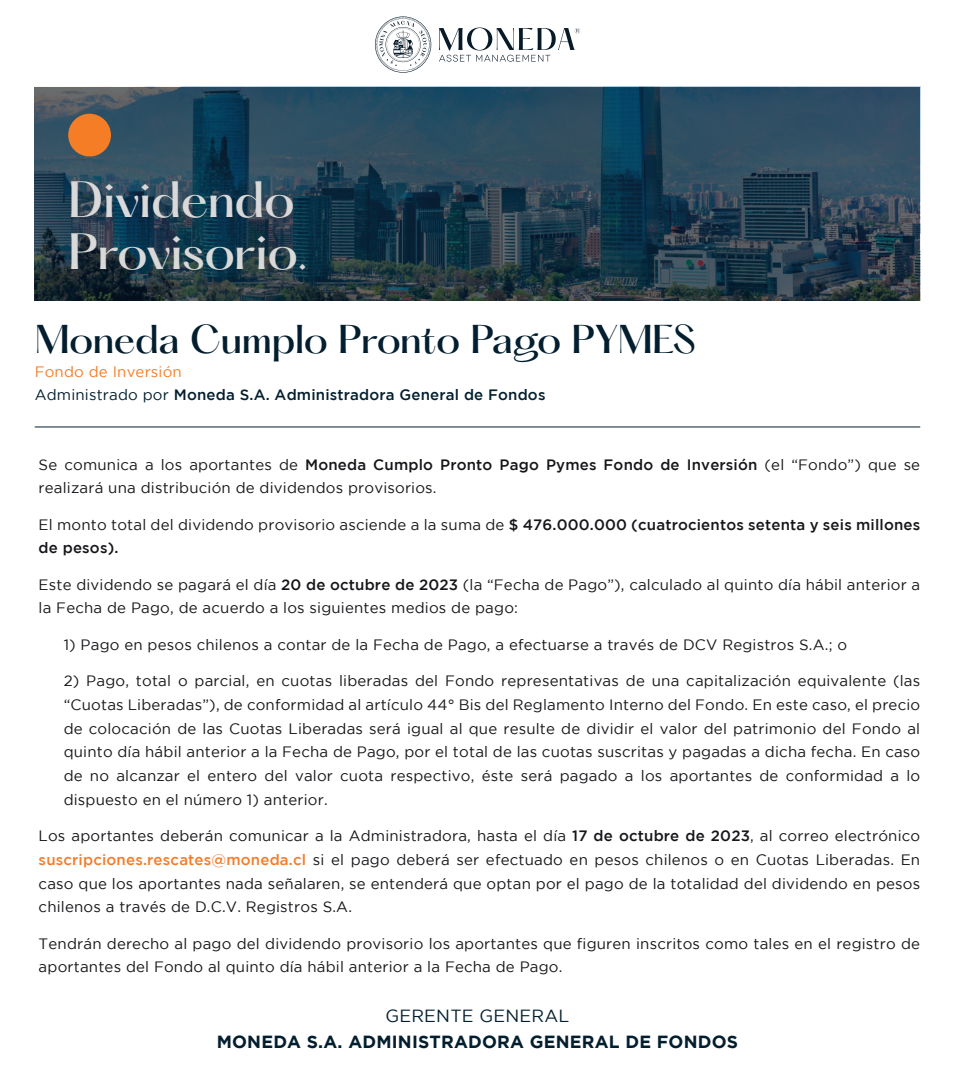
<style>
.page{position:relative;width:955px;height:1082px;background:#fff}
.page>*{position:absolute;margin:0;border:0;box-sizing:border-box;transform-origin:0 0}
.t1{font:500 44.5px/52.2px "Hatton";letter-spacing:-.02em;color:#d8d9d8}
.t2{font:500 35.25px "Hatton";letter-spacing:-.025em;color:#031e2e}
.t3{font:700 17.5px "Gotham";letter-spacing:.01em;color:#031e2e}
.t4{font:17.5px "Gotham";letter-spacing:.01em;color:#031e2e}
.t5{font:15px/23.8px "Gotham";letter-spacing:.01em;color:#161519}
.t6{font:500 15px/23.8px "Gotham";letter-spacing:.01em;color:#161519}
.t7{font:500 15px/22.5px "Gotham";letter-spacing:.01em;color:#031e2e}
.s1{font-weight:400;color:#f47d25}
.s2{font-weight:400}
.s3{font-weight:500}
.s4{font-weight:500;color:#f47c29}
</style>
<div class="page">
<hr style="left:35px;top:426px;width:884px;height:1px;background:#031e2e">
<img style="left:35px;top:87px;width:884px;height:213px">
<div style="left:68px;top:114px;width:43px;height:42px;background:#f47d25;border-radius:50%"></div>
<svg style="left:439px;top:28px;width:141px;height:34px"></svg>
<svg style="left:375px;top:16px;width:56px;height:57px"></svg>
<h1 class="t1" style="left:68px;top:175px;width:242px">Dividendo<br>Provisorio.</h1>
<h2 class="t2" style="left:35px;top:320px;width:662px">Moneda Cumplo Pronto Pago PYMES</h2>
<p class="t7" style="left:35px;top:360px;width:512px"><span class="s1">Fondo de Inversión<br></span><span class="s2">Administrado por</span> Moneda S.A. Administradora General de Fondos</p>
<p class="t5" style="left:39px;top:452px;width:882px">Se comunica a los aportantes de <span class="s3">Moneda Cumplo Pronto Pago Pymes Fondo de Inversión</span> (el “Fondo”) que se realizará una distribución de dividendos provisorios.</p>
<p class="t6" style="left:39px;top:512px;width:882px"><span class="s2">El monto total del dividendo provisorio asciende a la suma de</span> $ 476.000.000 (cuatrocientos setenta y seis millones de pesos).</p>
<p class="t5" style="left:39px;top:572px;width:882px">Este dividendo se pagará el día <span class="s3">20 de octubre de 2023</span> (la “Fecha de Pago”), calculado al quinto día hábil anterior a la Fecha de Pago, de acuerdo a los siguientes medios de pago:</p>
<p class="t5" style="left:64px;top:632px;width:784px">1) Pago en pesos chilenos a contar de la Fecha de Pago, a efectuarse a través de DCV Registros S.A.; o</p>
<p class="t5" style="left:64px;top:668px;width:857px;text-align:justify">2) Pago, total o parcial, en cuotas liberadas del Fondo representativas de una capitalización equivalente (las “Cuotas Liberadas”), de conformidad al artículo 44° Bis del Reglamento Interno del Fondo. En este caso, el precio de colocación de las Cuotas Liberadas será igual al que resulte de dividir el valor del patrimonio del Fondo al quinto día hábil anterior a la Fecha de Pago, por el total de las cuotas suscritas y pagadas a dicha fecha. En caso de no alcanzar el entero del valor cuota respectivo, éste será pagado a los aportantes de conformidad a lo dispuesto en el número 1) anterior.</p>
<p class="t5" style="left:39px;top:823px;width:882px;text-align:justify">Los aportantes deberán comunicar a la Administradora, hasta el día <span class="s3">17 de octubre de 2023</span>, al correo electrónico <span class="s4">suscripciones.rescates@moneda.cl</span> si el pago deberá ser efectuado en pesos chilenos o en Cuotas Liberadas. En caso que los aportantes nada señalaren, se entenderá que optan por el pago de la totalidad del dividendo en pesos chilenos a través de D.C.V. Registros S.A.</p>
<p class="t5" style="left:39px;top:931px;width:882px">Tendrán derecho al pago del dividendo provisorio los aportantes que figuren inscritos como tales en el registro de aportantes del Fondo al quinto día hábil anterior a la Fecha de Pago.</p>
<p class="t4" style="left:385px;top:1006px;width:185px">GERENTE GENERAL</p>
<p class="t3" style="left:216px;top:1031px;width:522px">MONEDA S.A. ADMINISTRADORA GENERAL DE FONDOS</p>
</div>
